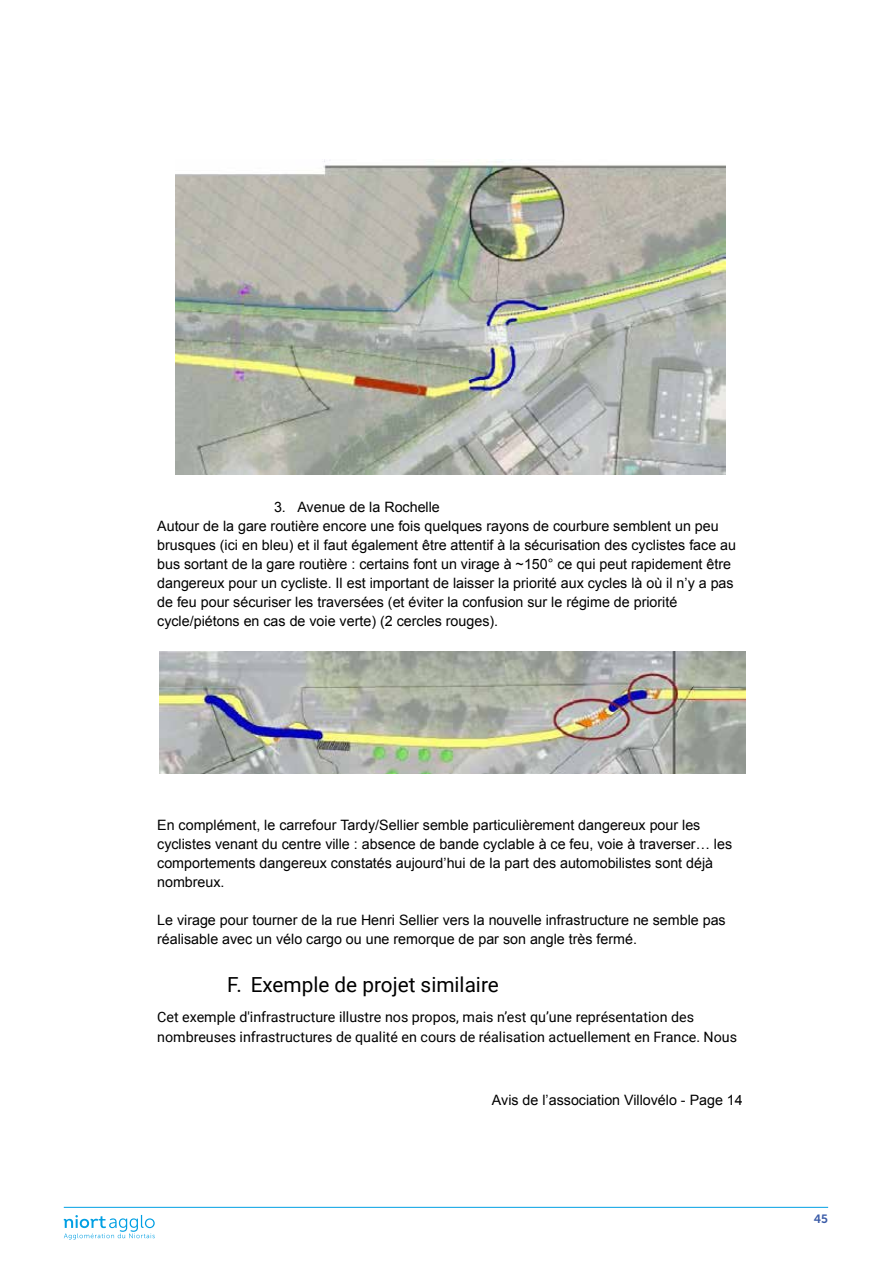
<style>
.page{position:relative;width:893px;height:1263px;background:#fff}
.page>*{position:absolute;margin:0;border:0;box-sizing:border-box;transform-origin:0 0}
.t1{font:20.7px "Roboto";color:#000}
.t2{font:14.25px/18.9px "Arial";color:#000}
.t3{font:14.25px/19.6px "Roboto";color:#000}
.t4{font:12px "Museo Sans 700";color:#3a5ba7}
</style>
<div class="page">
<img style="left:175px;top:159px;width:550px;height:316px">
<img style="left:159px;top:652px;width:586px;height:122px">
<hr style="left:64px;top:1207px;width:764px;height:1px;background:#009fe3">
<svg style="left:64px;top:1215px;width:91px;height:24px"></svg>
<p class="t2" style="left:157px;top:498px;width:580px;text-indent:117px">3. Avenue de la Rochelle<br>Autour de la gare routière encore une fois quelques rayons de courbure semblent un peu brusques (ici en bleu) et il faut également être attentif à la sécurisation des cyclistes face au bus sortant de la gare routière : certains font un virage à ~150° ce qui peut rapidement être dangereux pour un cycliste. Il est important de laisser la priorité aux cycles là où il n’y a pas de feu pour sécuriser les traversées (et éviter la confusion sur le régime de priorité cycle/piétons en cas de voie verte) (2 cercles rouges).</p>
<p class="t2" style="left:157px;top:816px;width:576px">En complément, le carrefour Tardy/Sellier semble particulièrement dangereux pour les cyclistes venant du centre ville : absence de bande cyclable à ce feu, voie à traverser… les comportements dangereux constatés aujourd’hui de la part des automobilistes sont déjà nombreux.</p>
<p class="t2" style="left:157px;top:910px;width:570px">Le virage pour tourner de la rue Henri Sellier vers la nouvelle infrastructure ne semble pas réalisable avec un vélo cargo ou une remorque de par son angle très fermé.</p>
<h1 class="t1" style="left:227px;top:970px;width:273px">F. Exemple de projet similaire</h1>
<p class="t3" style="left:157px;top:1007px;width:581px">Cet exemple d'infrastructure illustre nos propos, mais n’est qu’une représentation des nombreuses infrastructures de qualité en cours de réalisation actuellement en France. Nous</p>
<p class="t2" style="left:492px;top:1090px;width:252px">Avis de l’association Villovélo - Page 14</p>
<p class="t4" style="left:814px;top:1212px;width:16px">45</p>
</div>
